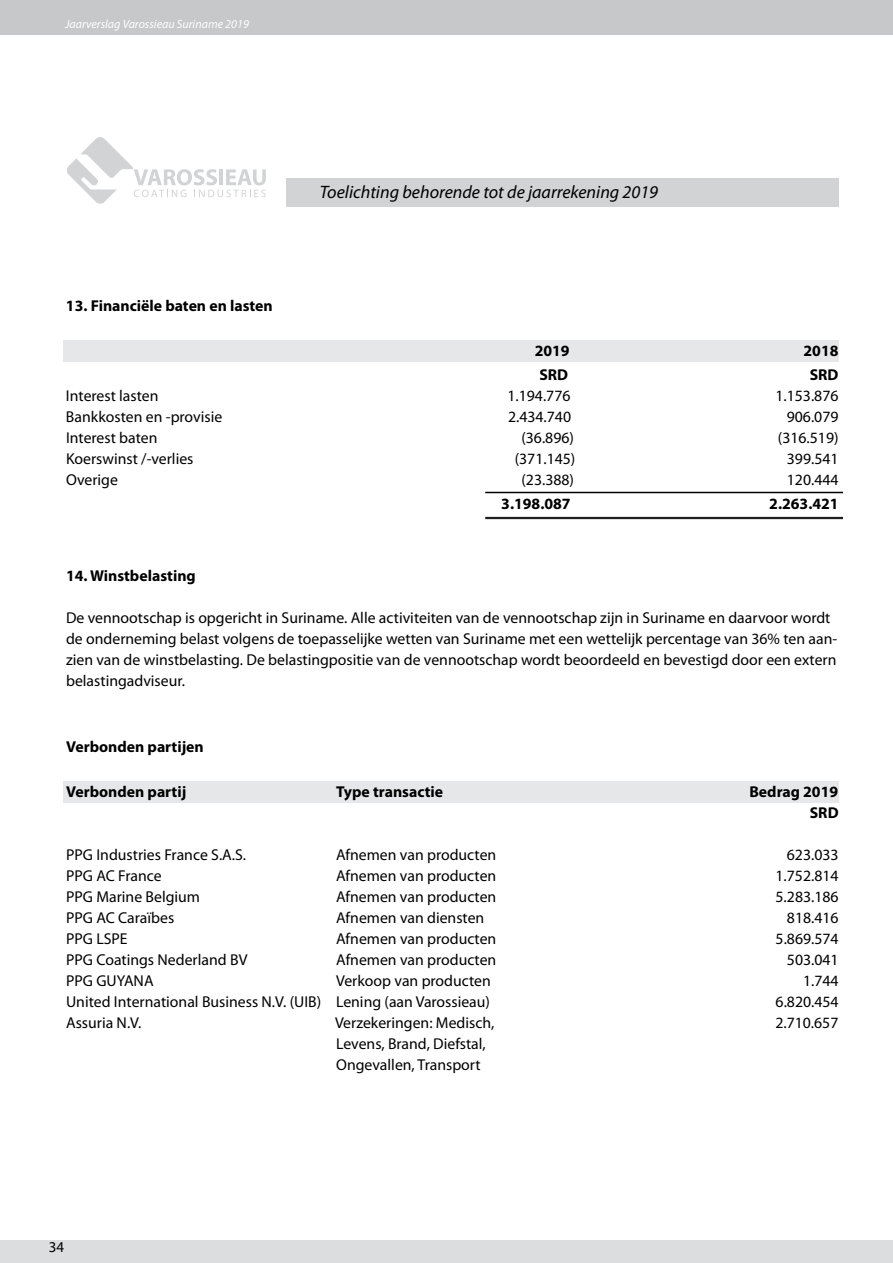
<style>
.page{position:relative;width:893px;height:1263px;background:#fff}
.page>*{position:absolute;margin:0;border:0;box-sizing:border-box;transform-origin:0 0}
.t1{font:italic 18px "Myriad Pro";color:#000}
.t2{font:15.75px/21px "Myriad Pro";color:#000}
.t3{font:700 15.75px/21px "Myriad Pro";color:#000;text-align:right}
.t4{font:15px "Myriad Pro";color:#000}
.t5{font:italic 12px "Myriad Pro";color:#fff}
</style>
<div class="page">
<div style="left:0;top:1240px;width:893px;height:23px;background:#dcddde"></div>
<div style="left:0;top:0;width:893px;height:34px;background:#c7c8ca"></div>
<svg style="left:67px;top:137px;width:199px;height:67px"></svg>
<div style="left:286px;top:178px;width:552px;height:28px;background:#d1d3d4"></div>
<div style="left:63px;top:781px;width:775px;height:21px;background:#e6e7e8"></div>
<div style="left:63px;top:340px;width:775px;height:21px;background:#e6e7e8"></div>
<hr style="left:485px;top:492px;width:358px;height:1px;background:#000">
<hr style="left:485px;top:517px;width:358px;height:1px;background:#000">
<hr style="left:485px;top:518px;width:358px;height:1px;background:#000">
<p class="t5" style="left:65px;top:16px;width:185px">Jaarverslag Varossieau Suriname 2019</p>
<p class="t3" style="left:66px;top:294px;width:208px">13. Financiële baten en lasten</p>
<p class="t1" style="left:320px;top:181px;width:340px">Toelichting behorende tot de jaarrekening 2019</p>
<p class="t3" style="left:535px;top:339px;width:36px">2019</p>
<p class="t3" style="left:803px;top:339px;width:36px">2018</p>
<p class="t3" style="left:539px;top:363px;width:30px">SRD</p>
<p class="t3" style="left:810px;top:363px;width:30px">SRD</p>
<p class="t2" style="left:66px;top:385px;width:94px">Interest lasten</p>
<p class="t2" style="left:507px;top:385px;width:65px">1.194.776</p>
<p class="t2" style="left:775px;top:385px;width:65px">1.153.876</p>
<p class="t2" style="left:66px;top:406px;width:158px">Bankkosten en -provisie</p>
<p class="t2" style="left:508px;top:406px;width:65px">2.434.740</p>
<p class="t2" style="left:787px;top:406px;width:53px">906.079</p>
<p class="t2" style="left:66px;top:427px;width:93px">Interest baten</p>
<p class="t2" style="left:521px;top:427px;width:54px">(36.896)</p>
<p class="t2" style="left:778px;top:427px;width:62px">(316.519)</p>
<p class="t2" style="left:66px;top:448px;width:129px">Koerswinst /-verlies</p>
<p class="t2" style="left:515px;top:448px;width:62px">(371.145)</p>
<p class="t2" style="left:787px;top:448px;width:53px">399.541</p>
<p class="t2" style="left:66px;top:469px;width:53px">Overige</p>
<p class="t2" style="left:521px;top:469px;width:54px">(23.388)</p>
<p class="t2" style="left:787px;top:469px;width:53px">120.444</p>
<p class="t3" style="left:501px;top:492px;width:71px">3.198.087</p>
<p class="t3" style="left:769px;top:492px;width:71px">2.263.421</p>
<p class="t3" style="left:66px;top:564px;width:131px">14. Winstbelasting</p>
<p class="t2" style="left:66px;top:607px;width:773px">De vennootschap is opgericht in Suriname. Alle activiteiten van de vennootschap zijn in Suriname en daarvoor wordt de onderneming belast volgens de toepasselijke wetten van Suriname met een wettelijk percentage van 36% ten aan&shy;zien van de winstbelasting. De belastingpositie van de vennootschap wordt beoordeeld en bevestigd door een extern belastingadviseur.</p>
<p class="t3" style="left:66px;top:735px;width:139px">Verbonden partijen</p>
<p class="t3" style="left:66px;top:780px;width:122px">Verbonden partij</p>
<p class="t3" style="left:336px;top:780px;width:109px">Type transactie</p>
<p class="t3" style="left:749px;top:780px;width:91px">Bedrag 2019<br>SRD</p>
<p class="t2" style="left:66px;top:844px;width:182px">PPG Industries France S.A.S.</p>
<p class="t2" style="left:336px;top:844px;width:162px">Afnemen van producten</p>
<p class="t2" style="left:787px;top:844px;width:53px">623.033</p>
<p class="t2" style="left:66px;top:865px;width:97px">PPG AC France</p>
<p class="t2" style="left:336px;top:865px;width:162px">Afnemen van producten</p>
<p class="t2" style="left:775px;top:865px;width:65px">1.752.814</p>
<p class="t2" style="left:66px;top:886px;width:135px">PPG Marine Belgium</p>
<p class="t2" style="left:336px;top:886px;width:162px">Afnemen van producten</p>
<p class="t2" style="left:776px;top:886px;width:65px">5.283.186</p>
<p class="t2" style="left:66px;top:907px;width:110px">PPG AC Caraïbes</p>
<p class="t2" style="left:336px;top:907px;width:150px">Afnemen van diensten</p>
<p class="t2" style="left:787px;top:907px;width:53px">818.416</p>
<p class="t2" style="left:66px;top:928px;width:63px">PPG LSPE</p>
<p class="t2" style="left:336px;top:928px;width:162px">Afnemen van producten</p>
<p class="t2" style="left:776px;top:928px;width:65px">5.869.574</p>
<p class="t2" style="left:66px;top:949px;width:183px">PPG Coatings Nederland BV</p>
<p class="t2" style="left:336px;top:949px;width:162px">Afnemen van producten</p>
<p class="t2" style="left:787px;top:949px;width:53px">503.041</p>
<p class="t2" style="left:66px;top:970px;width:89px">PPG GUYANA</p>
<p class="t2" style="left:336px;top:970px;width:156px">Verkoop van producten</p>
<p class="t2" style="left:803px;top:970px;width:37px">1.744</p>
<p class="t2" style="left:66px;top:991px;width:425px">United International Business N.V. (UIB) Lening (aan Varossieau)</p>
<p class="t2" style="left:776px;top:991px;width:65px">6.820.454</p>
<p class="t2" style="left:66px;top:1012px;width:77px">Assuria N.V.</p>
<p class="t2" style="left:335px;top:1012px;width:161px">Verzekeringen: Medisch,</p>
<p class="t2" style="left:775px;top:1012px;width:65px">2.710.657</p>
<p class="t2" style="left:336px;top:1033px;width:151px">Levens, Brand, Diefstal,<br>Ongevallen, Transport</p>
<p class="t4" style="left:49px;top:1238px;width:17px">34</p>
</div>
